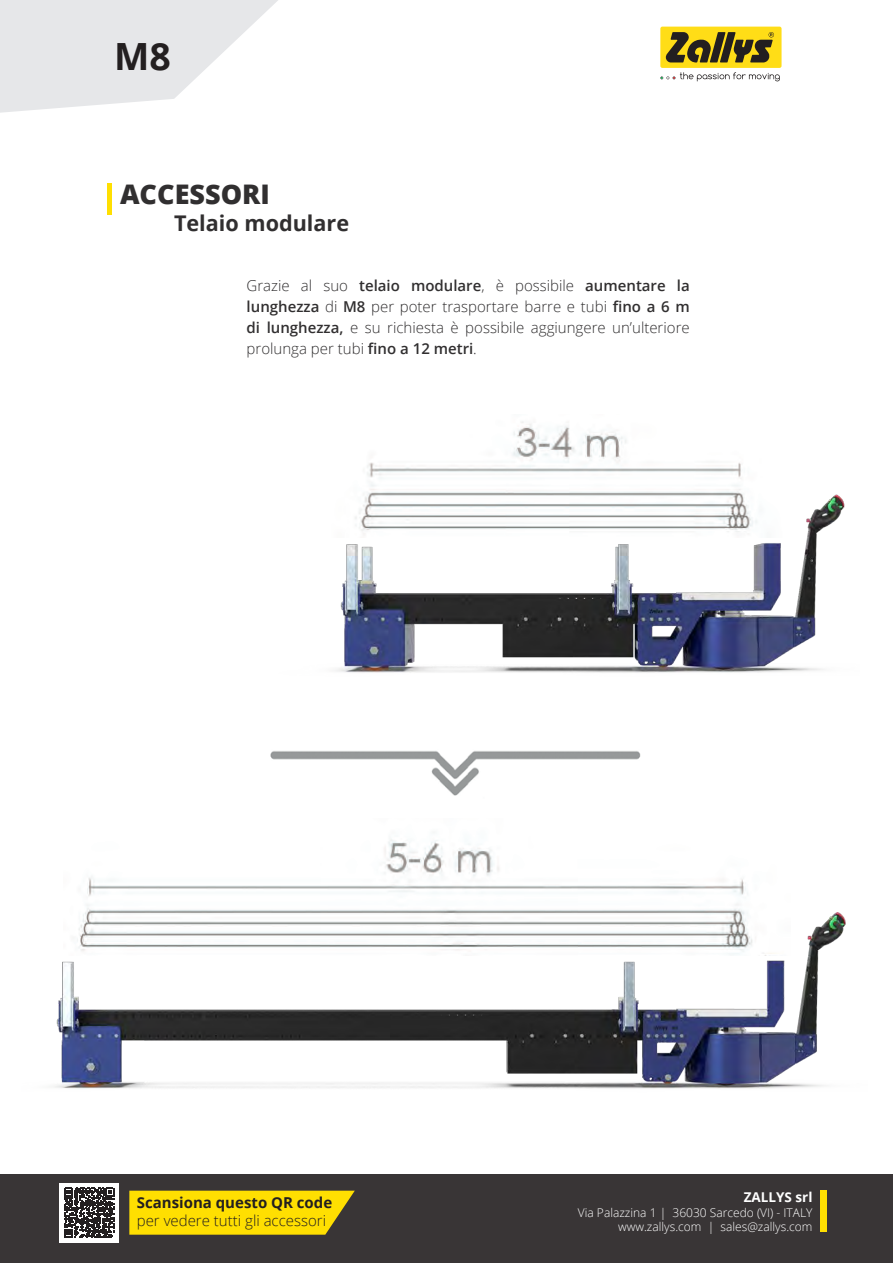
<style>
.page{position:relative;width:893px;height:1263px;background:#fff}
.page>*{position:absolute;margin:0;border:0;box-sizing:border-box;transform-origin:0 0}
.t1{font:700 37.5px "Open Sans";color:#231f20}
.t2{font:800 27px "Open Sans";color:#312f30}
.t3{font:700 21.6px "Open Sans";color:#312f30}
.t4{font:300 15px/21px "Open Sans";color:#312f30;text-align:justify}
.t5{font:300 15px "Open Sans";color:#231f20}
.t6{font:700 15px "Open Sans";color:#231f20}
.t7{font:700 13.5px "Open Sans";color:#fff}
.t8{font:300 12px "Open Sans";color:#fff}
.s1{font-weight:600}
</style>
<div class="page">
<img style="left:53px;top:839px;width:793px;height:250px">
<div style="left:0;top:1175px;width:893px;height:88px;background:#393536"></div>
<svg style="left:0;top:0;width:278px;height:113px"></svg>
<svg style="left:660px;top:72px;width:120px;height:9px"></svg>
<div style="left:660px;top:27px;width:121px;height:41px;background:#ffdd17;border-radius:2px"></div>
<svg style="left:666px;top:32px;width:108px;height:31px"></svg>
<div style="left:820px;top:1189px;width:6px;height:42px;background:#ffdf01"></div>
<div style="left:107px;top:183px;width:5px;height:32px;background:#ffdf01"></div>
<img style="left:270px;top:751px;width:371px;height:45px">
<div style="left:60px;top:1183px;width:59px;height:59px;background:#fff"></div>
<img style="left:335px;top:421px;width:510px;height:252px">
<svg style="left:129px;top:1191px;width:226px;height:44px;background:#f0d204"></svg>
<svg style="left:64px;top:1188px;width:50px;height:49px"></svg>
<p class="t1" style="left:114px;top:30px;width:58px">M8</p>
<p class="t2" style="left:120px;top:174px;width:151px">ACCESSORI</p>
<p class="t3" style="left:174px;top:208px;width:177px">Telaio modulare</p>
<p class="t4" style="left:247px;top:275px;width:445px">Grazie al suo <span class="s1">telaio modulare</span>, è possibile <span class="s1">aumentare la lunghezza</span> di <span class="s1">M8</span> per poter trasportare barre e tubi <span class="s1">fino a 6 m di lunghezza,</span> e su richiesta è possibile aggiungere un’ulteriore prolunga per tubi <span class="s1">fino a 12 metri</span>.</p>
<p class="t6" style="left:137px;top:1192px;width:197px">Scansiona questo QR code</p>
<p class="t5" style="left:137px;top:1210px;width:191px">per vedere tutti gli accessori</p>
<p class="t7" style="left:744px;top:1188px;width:70px">ZALLYS srl</p>
<p class="t8" style="left:578px;top:1204px;width:236px">Via Palazzina 1 | 36030 Sarcedo (VI) - ITALY</p>
<p class="t8" style="left:618px;top:1218px;width:196px">www.zallys.com | sales@zallys.com</p>
</div>
